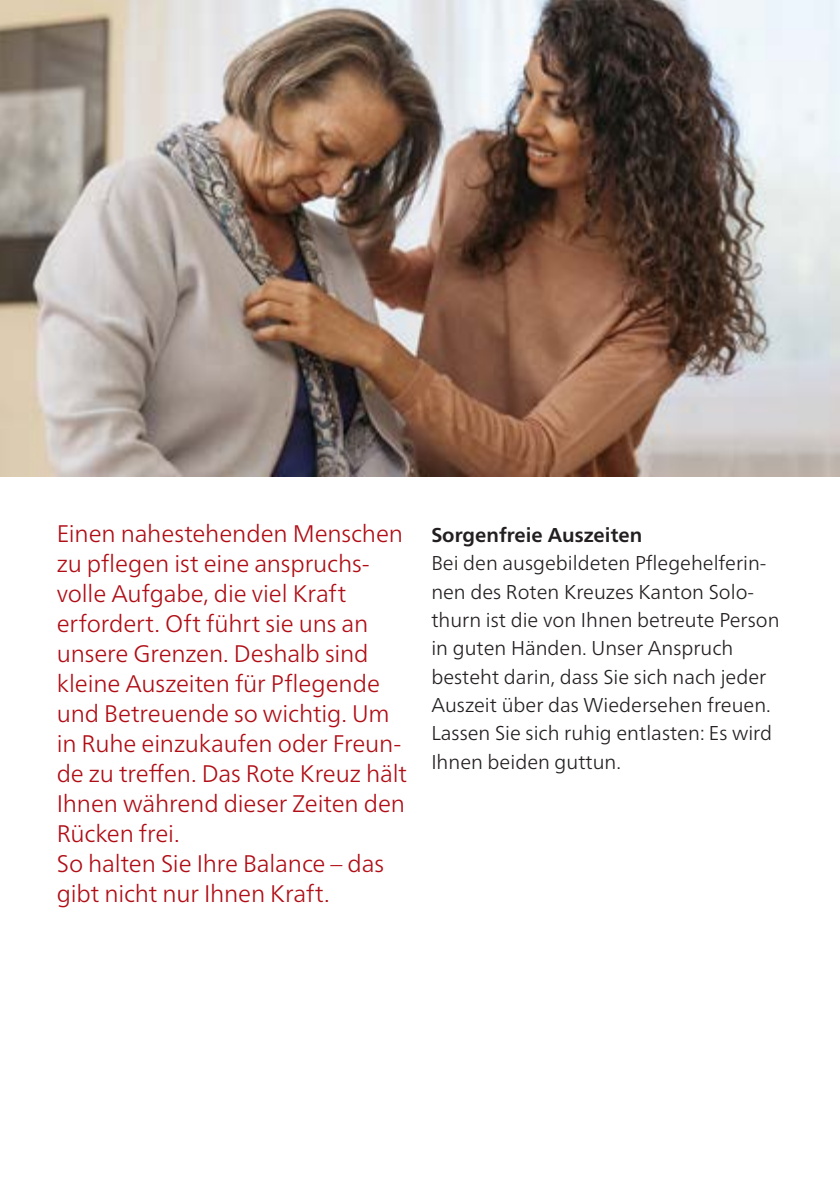
<style>
.page{position:relative;width:840px;height:1191px;background:#fff}
.page>*{position:absolute;margin:0;border:0;box-sizing:border-box;transform-origin:0 0}
.t1{font:300 24px/30px "Frutiger Neue LTW1 G";letter-spacing:-.005em;color:#b00d15}
.t2{font:300 20px/28.4px "Frutiger Neue LTW1 G";color:#231f20}
.t3{font:700 20px "Frutiger Neue LTW1 G";color:#231f20}
</style>
<div class="page">
<img style="left:0;top:0;width:839px;height:476px">
<p class="t1" style="left:57px;top:518px;width:352px">Einen nahestehenden Menschen zu pflegen ist eine anspruchs&shy;volle Aufgabe, die viel Kraft erfordert. Oft führt sie uns an unsere Grenzen. Deshalb sind kleine Auszeiten für Pflegende und Betreuende so wichtig. Um in Ruhe einzukaufen oder Freun&shy;de zu treffen. Das Rote Kreuz hält<br>Ihnen während dieser Zeiten den<br>Rücken frei.<br>So halten Sie Ihre Balance – das gibt nicht nur Ihnen Kraft.</p>
<p class="t3" style="left:431px;top:523px;width:212px">Sorgenfreie Auszeiten</p>
<p class="t2" style="left:431px;top:549px;width:349px">Bei den ausgebildeten Pflegehelferin&shy;nen des Roten Kreuzes Kanton Solo&shy;thurn ist die von Ihnen betreute Person in guten Händen. Unser Anspruch besteht darin, dass Sie sich nach jeder Auszeit über das Wiedersehen freuen.<br>Lassen Sie sich ruhig entlasten: Es wird Ihnen beiden guttun.</p>
</div>
